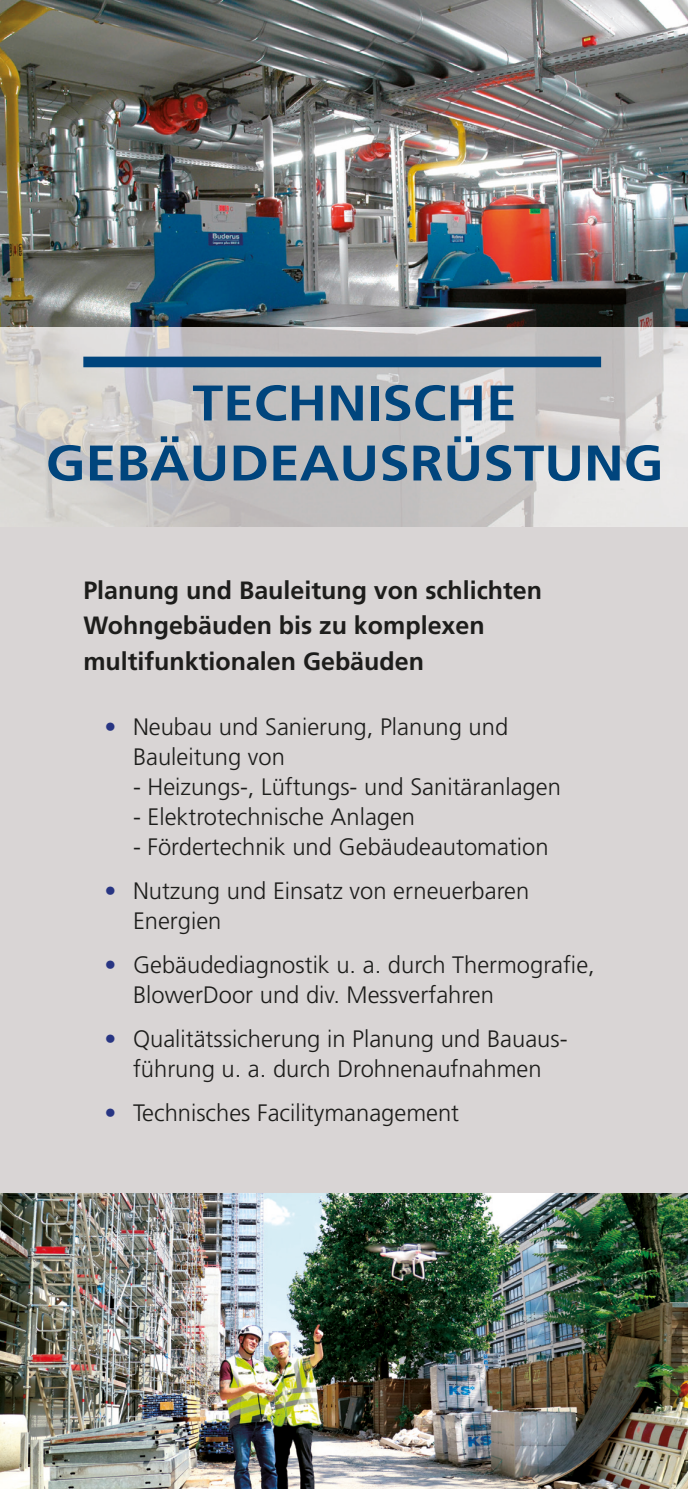
<style>
.page{position:relative;width:688px;height:1489px;background:#fff}
.page>*{position:absolute;margin:0;border:0;box-sizing:border-box;transform-origin:0 0}
.t1{font:700 50px/60px "Frutiger LT Std";color:#00457d;text-align:center;scale:1.1 1}
.t2{font:700 25px/35px "Frutiger LT Std";color:#1d1d1b}
.t3{font:300 23.75px/30px "Frutiger LT Std";color:#1d1d1b}
.s1{color:#283583}
</style>
<div class="page">
<div style="left:0;top:112px;width:687px;height:1376px;background:#d9d5d5"></div>
<img style="left:0;top:0;width:687px;height:328px">
<img style="left:0;top:1193px;width:687px;height:295px">
<img style="left:0;top:328px;width:687px;height:198px">
<div style="left:85px;top:358px;width:514px;height:8px;background:#00457d"></div>
<div style="left:83px;top:356px;width:518px;height:11px;border:2px solid #00457d"></div>
<h1 class="t1" style="left:46px;top:373px;width:563px">TECHNISCHE<br>GEBÄUDEAUSRÜSTUNG</h1>
<p class="t2" style="left:83px;top:573px;width:460px">Planung und Bauleitung von schlichten<br>Wohngebäuden bis zu komplexen multifunktionalen Gebäuden</p>
<p class="t3" style="left:133px;top:711px;width:376px;text-indent:-28px"><span class="s1">•</span> Neubau und Sanierung, Planung und<br>Bauleitung von</p>
<p class="t3" style="left:133px;top:771px;width:429px">- Heizungs-, Lüftungs- und Sanitäranlagen</p>
<p class="t3" style="left:133px;top:801px;width:283px">- Elektrotechnische Anlagen</p>
<p class="t3" style="left:133px;top:831px;width:417px">- Fördertechnik und Gebäudeautomation</p>
<p class="t3" style="left:133px;top:875px;width:397px;text-indent:-28px"><span class="s1">•</span> Nutzung und Einsatz von erneuerbaren<br>Energien</p>
<p class="t3" style="left:133px;top:950px;width:463px;text-indent:-28px"><span class="s1">•</span> Gebäudediagnostik u. a. durch Thermografie,<br>BlowerDoor und div. Messverfahren</p>
<p class="t3" style="left:105px;top:1024px;width:464px;text-align:center"><span class="s1">•</span> Qualitätssicherung in Planung und Bauaus&shy;führung u. a. durch Drohnenaufnahmen</p>
<p class="t3" style="left:105px;top:1098px;width:356px"><span class="s1">•</span> Technisches Facilitymanagement</p>
</div>
